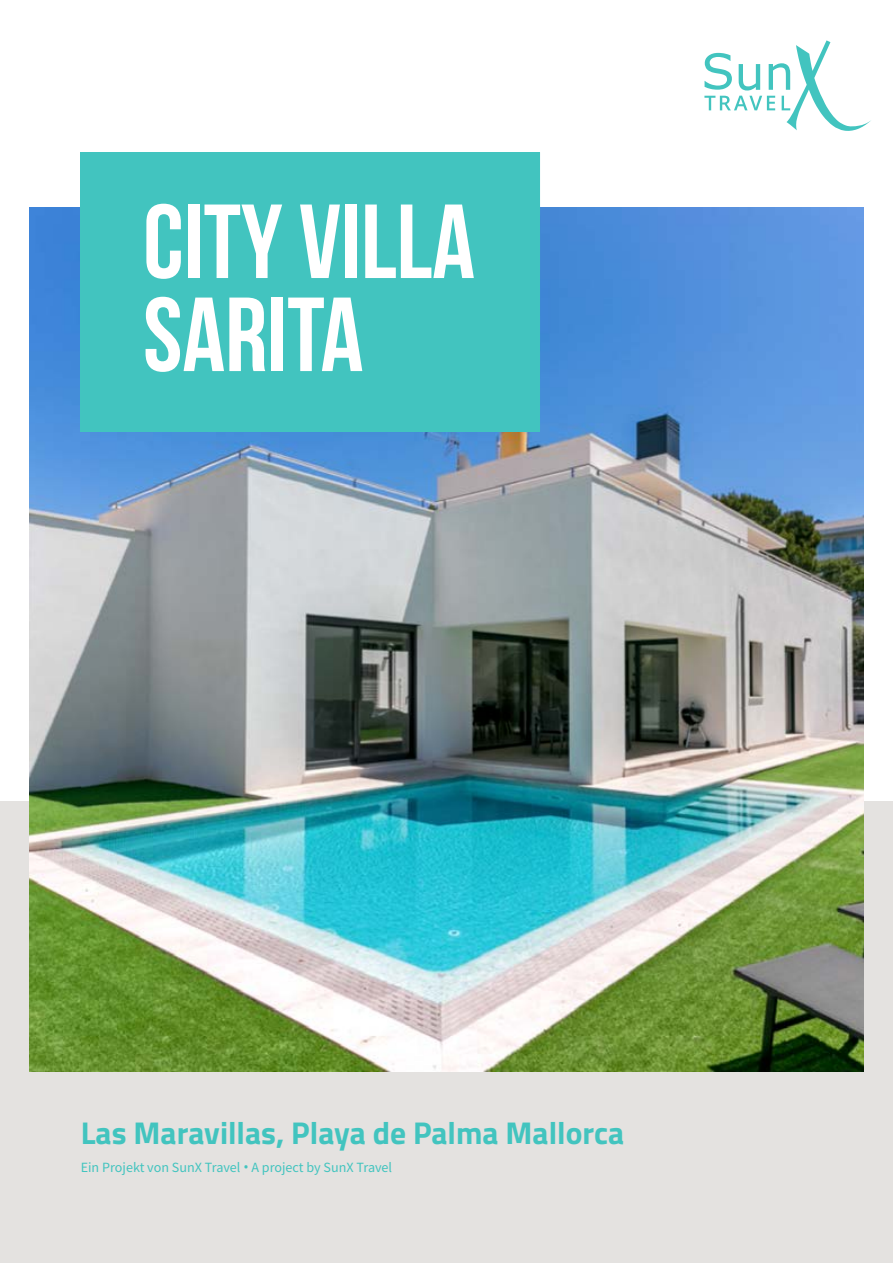
<style>
.page{position:relative;width:893px;height:1263px;background:#fff}
.page>*{position:absolute;margin:0;border:0;box-sizing:border-box;transform-origin:0 0}
.t1{font:105px/93px "Bebas Neue";color:#fff}
.t2{font:700 31.5px "Titillium Web";color:#42c4bf}
.t3{font:14.1px "Source Sans Pro";color:#42c4bf}
.s1{font-family:"Open Sans"}
</style>
<div class="page">
<div style="left:0;top:801px;width:893px;height:462px;background:#e4e2e0"></div>
<img style="left:30px;top:208px;width:833px;height:863px">
<div style="left:81px;top:152px;width:459px;height:280px;background:#42c4bf"></div>
<svg style="left:704px;top:40px;width:167px;height:91px"></svg>
<h1 class="t1" style="left:143px;top:194px;width:333px">CITY VILLA<br>SARITA</h1>
<h2 class="t2" style="left:81px;top:1109px;width:545px">Las Maravillas, Playa de Palma Mallorca</h2>
<p class="t3" style="left:81px;top:1158px;width:313px">Ein Projekt von SunX Travel <span class="s1">•</span> A project by SunX Travel</p>
</div>
